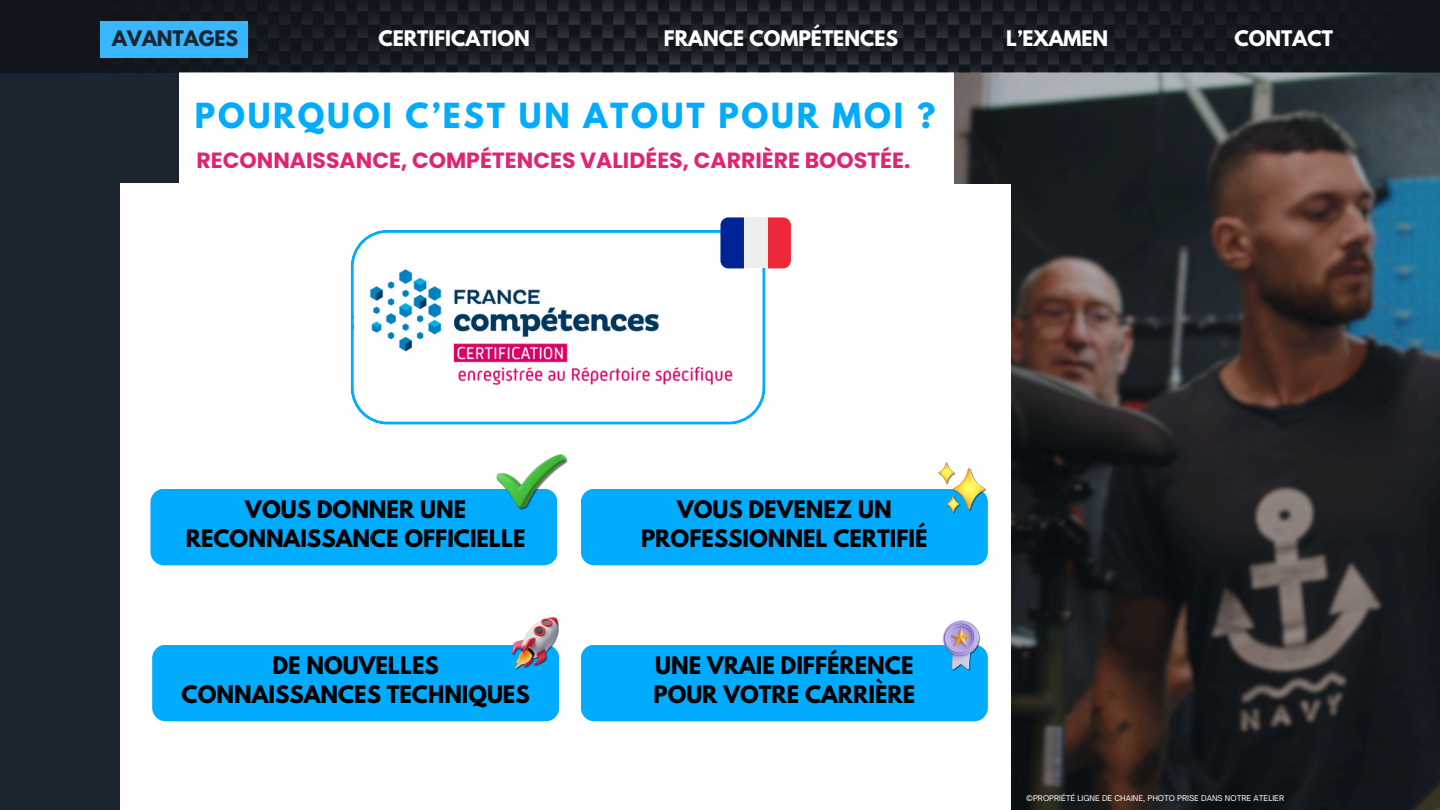
<style>
.page{position:relative;width:1440px;height:810px;background:#fff}
.page>*{position:absolute;margin:0;border:0;box-sizing:border-box;transform-origin:0 0}
.t1{font:700 30.7px "League Spartan";letter-spacing:.09em;color:#01acff}
.t2{font:700 22px "Poppins";color:#e02472}
.t3{font:700 21.4px/29.5px "League Spartan";color:#000;text-align:center}
.t4{font:700 19px "League Spartan";color:#fff}
.t5{font:700 19px "League Spartan";color:#1b252f}
.t6{font:7.6px "Open Sauce One";color:#fff}
</style>
<div class="page">
<div style="left:0;top:0;width:179px;height:810px;background:#1b252f"></div>
<div style="left:120px;top:184px;width:96px;height:626px;background:#fff"></div>
<img style="left:954px;top:72px;width:486px;height:738px">
<div style="left:915px;top:184px;width:96px;height:626px;background:#fff"></div>
<img style="left:0;top:0;width:1440px;height:72px">
<div style="left:100px;top:21px;width:148px;height:36px;background:#38b6ff"></div>
<svg style="left:351px;top:230px;width:414px;height:195px"></svg>
<svg style="left:767px;top:217px;width:24px;height:51px"></svg>
<svg style="left:720px;top:217px;width:24px;height:51px"></svg>
<div style="left:744px;top:217px;width:23px;height:51px;background:#eee"></div>
<div style="left:150px;top:489px;width:407px;height:76px;background:#01acff;border-radius:13px"></div>
<div style="left:581px;top:489px;width:407px;height:76px;background:#01acff;border-radius:14px"></div>
<div style="left:581px;top:645px;width:407px;height:76px;background:#01acff;border-radius:14px"></div>
<div style="left:152px;top:645px;width:407px;height:76px;background:#01acff;border-radius:14px"></div>
<img style="left:497px;top:455px;width:71px;height:55px">
<img style="left:939px;top:463px;width:48px;height:51px">
<img style="left:513px;top:618px;width:46px;height:53px">
<img style="left:943px;top:620px;width:37px;height:51px">
<p class="t5" style="left:112px;top:29px;width:128px">AVANTAGES</p>
<p class="t4" style="left:378px;top:29px;width:153px">CERTIFICATION</p>
<h1 class="t4" style="left:664px;top:29px;width:236px">FRANCE COMPÉTENCES</h1>
<p class="t4" style="left:1006px;top:29px;width:104px">L’EXAMEN</p>
<h2 class="t4" style="left:1235px;top:29px;width:100px">CONTACT</h2>
<h3 class="t1" style="left:195px;top:100px;width:742px">POURQUOI C’EST UN ATOUT POUR MOI ?</h3>
<p class="t2" style="left:197px;top:145px;width:715px">RECONNAISSANCE, COMPÉTENCES VALIDÉES, CARRIÈRE BOOSTÉE.</p>
<p class="t3" style="left:186px;top:497px;width:341px">VOUS DONNER UNE<br>RECONNAISSANCE OFFICIELLE</p>
<p class="t3" style="left:182px;top:653px;width:350px">DE NOUVELLES<br>CONNAISSANCES TECHNIQUES</p>
<p class="t3" style="left:641px;top:497px;width:288px">VOUS DEVENEZ UN<br>PROFESSIONNEL CERTIFIÉ</p>
<h2 class="t3" style="left:653px;top:653px;width:263px;text-align:left">UNE VRAIE DIFFÉRENCE<br>POUR VOTRE CARRIÈRE</h2>
<h2 class="t6" style="left:1026px;top:794px;width:259px">©PROPRIÉTÉ LIGNE DE CHAINE, PHOTO PRISE DANS NOTRE ATELIER</h2>
</div>
